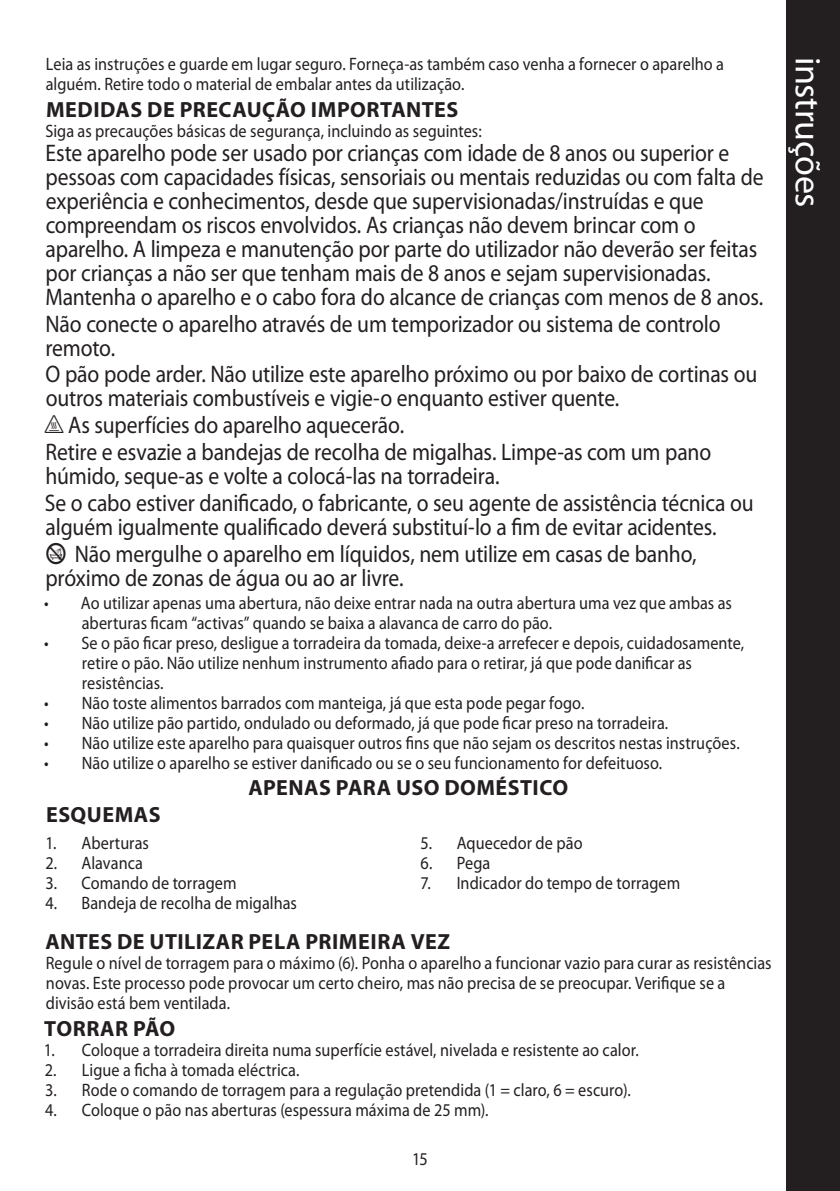
<style>
.page{position:relative;width:840px;height:1191px;background:#fff}
.page>*{position:absolute;margin:0;border:0;box-sizing:border-box;transform-origin:0 0}
.side_head{font:36px "Myriad Pro";letter-spacing:-.01em;color:#fff}
.EN60335_single{font:24px/24px "Myriad Pro";letter-spacing:-.005em;color:#231f20;scale:.9 1}
.heading{font:700 22px "Myriad Pro";letter-spacing:.025em;color:#231f20}
.sub_heading{font:700 22px "Myriad Pro";letter-spacing:.015em;color:#231f20}
.default{font:18px/20px "Myriad Pro";letter-spacing:.005em;color:#231f20;scale:.9 1}
.s1{font-family:"Myriad IS Otext"}
</style>
<div class="page">
<div style="left:785px;top:0;width:54px;height:1191px;background:#231f20"></div>
<p class="default" style="left:46px;top:55px;width:754px">Leia as instruções e guarde em lugar seguro. Forneça-as também caso venha a fornecer o aparelho a alguém. Retire todo o material de embalar antes da utilização.</p>
<p class="heading" style="left:46px;top:97px;width:413px">MEDIDAS DE PRECAUÇÃO IMPORTANTES</p>
<p class="default" style="left:45px;top:121px;width:486px">Siga as precauções básicas de segurança, incluindo as seguintes:</p>
<p class="EN60335_single" style="left:45px;top:141px;width:799px">Este aparelho pode ser usado por crianças com idade de 8 anos ou superior e pessoas com capacidades físicas, sensoriais ou mentais reduzidas ou com falta de experiência e conhecimentos, desde que supervisionadas/instruídas e que compreendam os riscos envolvidos. As crianças não devem brincar com o aparelho. A limpeza e manutenção por parte do utilizador não deverão ser feitas por crianças a não ser que tenham mais de 8 anos e sejam supervisionadas.<br>Mantenha o aparelho e o cabo fora do alcance de crianças com menos de 8 anos.</p>
<p class="EN60335_single" style="left:45px;top:312px;width:751px">Não conecte o aparelho através de um temporizador ou sistema de controlo remoto.</p>
<p class="EN60335_single" style="left:45px;top:363px;width:791px">O pão pode arder. Não utilize este aparelho próximo ou por baixo de cortinas ou outros materiais combustíveis e vigie-o enquanto estiver quente.</p>
<p class="EN60335_single" style="left:47px;top:414px;width:398px"><span class="s1">h</span> As superfícies do aparelho aquecerão.</p>
<p class="EN60335_single" style="left:45px;top:440px;width:740px">Retire e esvazie a bandejas de recolha de migalhas. Limpe-as com um pano húmido, seque-as e volte a colocá-las na torradeira.</p>
<p class="EN60335_single" style="left:45px;top:491px;width:788px">Se o cabo estiver danificado, o fabricante, o seu agente de assistência técnica ou alguém igualmente qualificado deverá substituí-lo a fim de evitar acidentes.</p>
<p class="EN60335_single" style="left:45px;top:542px;width:724px"><span class="s1">b</span> Não mergulhe o aparelho em líquidos, nem utilize em casas de banho, próximo de zonas de água ou ao ar livre.</p>
<p class="default" style="left:82px;top:593px;width:723px;text-indent:-38px">• Ao utilizar apenas uma abertura, não deixe entrar nada na outra abertura uma vez que ambas as aberturas ficam “activas” quando se baixa a alavanca de carro do pão.</p>
<p class="default" style="left:82px;top:633px;width:737px;text-indent:-38px">• Se o pão ficar preso, desligue a torradeira da tomada, deixe-a arrefecer e depois, cuidadosamente, retire o pão. Não utilize nenhum instrumento afiado para o retirar, já que pode danificar as resistências.</p>
<p class="default" style="left:44px;top:693px;width:601px">• Não toste alimentos barrados com manteiga, já que esta pode pegar fogo.</p>
<p class="default" style="left:44px;top:713px;width:694px">• Não utilize pão partido, ondulado ou deformado, já que pode ficar preso na torradeira.</p>
<p class="default" style="left:44px;top:733px;width:774px">• Não utilize este aparelho para quaisquer outros fins que não sejam os descritos nestas instruções.</p>
<p class="default" style="left:44px;top:753px;width:688px">• Não utilize o aparelho se estiver danificado ou se o seu funcionamento for defeituoso.</p>
<p class="sub_heading" style="left:248px;top:775px;width:321px">APENAS PARA USO DOMÉSTICO</p>
<p class="heading" style="left:46px;top:802px;width:116px">ESQUEMAS</p>
<p class="default" style="left:45px;top:833px;width:116px">1. Aberturas</p>
<p class="default" style="left:45px;top:853px;width:110px">2. Alavanca</p>
<p class="default" style="left:45px;top:873px;width:214px">3. Comando de torragem</p>
<p class="default" style="left:45px;top:893px;width:281px">4. Bandeja de recolha de migalhas</p>
<p class="default" style="left:420px;top:833px;width:181px">5. Aquecedor de pão</p>
<p class="default" style="left:420px;top:853px;width:79px">6. Pega</p>
<p class="default" style="left:420px;top:873px;width:290px">7. Indicador do tempo de torragem</p>
<p class="heading" style="left:45px;top:929px;width:406px">ANTES DE UTILIZAR PELA PRIMEIRA VEZ</p>
<p class="default" style="left:46px;top:953px;width:807px">Regule o nível de torragem para o máximo (6). Ponha o aparelho a funcionar vazio para curar as resistências novas. Este processo pode provocar um certo cheiro, mas não precisa de se preocupar. Verifique se a divisão está bem ventilada.</p>
<p class="heading" style="left:44px;top:1016px;width:133px">TORRAR PÃO</p>
<p class="default" style="left:44px;top:1040px;width:662px">1. Coloque a torradeira direita numa superfície estável, nivelada e resistente ao calor.</p>
<p class="default" style="left:45px;top:1060px;width:284px">2. Ligue a ficha à tomada eléctrica.</p>
<p class="default" style="left:45px;top:1080px;width:651px">3. Rode o comando de torragem para a regulação pretendida (1 = claro, 6 = escuro).</p>
<p class="default" style="left:45px;top:1100px;width:494px">4. Coloque o pão nas aberturas (espessura máxima de 25 mm).</p>
<p class="default" style="left:412px;top:1149px;width:19px">15</p>
<p class="side_head" style="left:827px;top:57px;width:152px;rotate:90deg">instruções</p>
</div>
